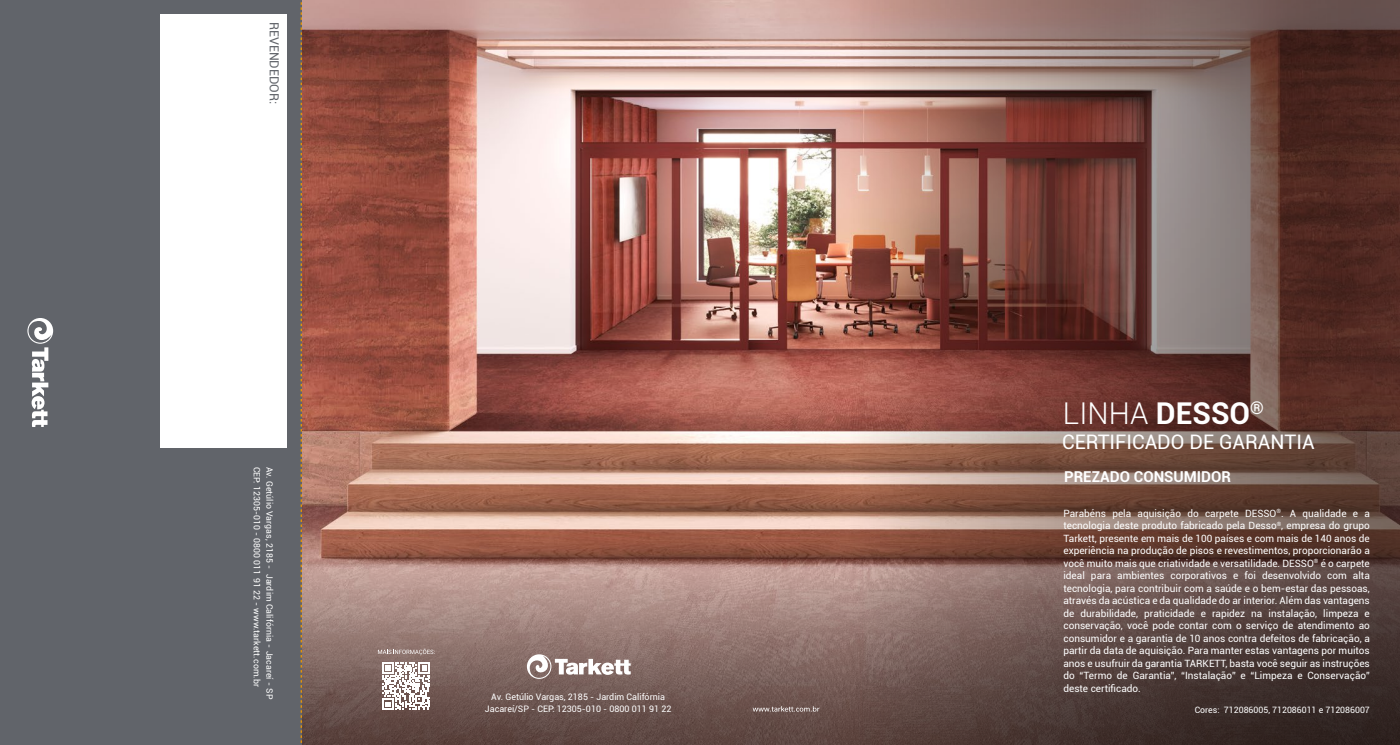
<style>
.page{position:relative;width:1400px;height:745px;background:#fff}
.page>*{position:absolute;margin:0;border:0;box-sizing:border-box;transform-origin:0 0}
.t1{font:300 30px "Roboto";color:#fff}
.t2{font:20px "Roboto";color:#fff}
.t3{font:700 15px "Roboto";color:#fff}
.t4{font:12.5px "Roboto";color:#61646a}
.t5{font:10px/12.5px "Roboto";color:#fff;text-align:justify}
.t6{font:8.88px/11.5px "Roboto";color:#fff;text-align:center}
.t7{font:8.75px "Roboto";letter-spacing:.005em;color:#fff}
.s1{font-weight:700}
</style>
<div class="page">
<img style="left:302px;top:0;width:548px;height:558px">
<svg style="left:302px;top:558px;width:548px;height:186px;background:#8e716b"></svg>
<img style="left:850px;top:0;width:550px;height:744px">
<div style="left:0;top:0;width:301px;height:744px;background:#61646a"></div>
<div style="left:160px;top:14px;width:127px;height:433px;background:#fff"></div>
<svg style="left:27px;top:318px;width:26px;height:109px"></svg>
<svg style="left:527px;top:654px;width:104px;height:24px"></svg>
<svg style="left:752px;top:705px;width:67px;height:6px"></svg>
<svg style="left:378px;top:648px;width:57px;height:6px"></svg>
<svg style="left:382px;top:661px;width:48px;height:48px"></svg>
<svg style="left:301px;top:0;width:1px;height:744px"></svg>
<p class="t4" style="left:283px;top:22px;width:83px;rotate:90deg">REVENDEDOR:</p>
<p class="t7" style="left:263px;top:466px;width:222px;rotate:90deg">CEP: 12305-010 - 0800 011 91 22 - www.tarkett.com.br</p>
<p class="t7" style="left:276px;top:466px;width:234px;rotate:90deg">Av. Getúlio Vargas, 2185 - Jardim Califórnia - Jacareí - SP</p>
<p class="t6" style="left:485px;top:690px;width:188px">Av. Getúlio Vargas, 2185 - Jardim Califórnia<br>Jacareí/SP - CEP: 12305-010 - 0800 011 91 22</p>
<h1 class="t1" style="left:1063px;top:392px;width:202px">LINHA <span class="s1">DESSO</span><sup>®</sup></h1>
<h2 class="t2" style="left:1062px;top:428px;width:254px">CERTIFICADO DE GARANTIA</h2>
<h3 class="t3" style="left:1064px;top:465px;width:168px">PREZADO CONSUMIDOR</h3>
<p class="t5" style="left:1063px;top:506px;width:308px">Parabéns pela aquisição do carpete DESSO<sup>®</sup>. A qualidade e a tecnologia deste produto fabricado pela Desso<sup>®</sup>, empresa do grupo Tarkett, presente em mais de 100 países e com mais de 140 anos de experiência na produção de pisos e revestimentos, proporcionarão a você muito mais que criatividade e versatilidade. DESSO<sup>®</sup> é o carpete ideal para ambientes corporativos e foi desenvolvido com alta tecnologia, para contribuir com a saúde e o bem-estar das pessoas, através da acústica e da qualidade do ar interior. Além das vantagens de durabilidade, praticidade e rapidez na instalação, limpeza e conservação, você pode contar com o serviço de atendimento ao consumidor e a garantia de 10 anos contra defeitos de fabricação, a partir da data de aquisição. Para manter estas vantagens por muitos anos e usufruir da garantia TARKETT, basta você seguir as instruções do “Termo de Garantia”, “Instalação” e “Limpeza e Conservação” deste certificado.</p>
<p class="t7" style="left:1194px;top:702px;width:177px">Cores: 712086005, 712086011 e 712086007</p>
</div>
